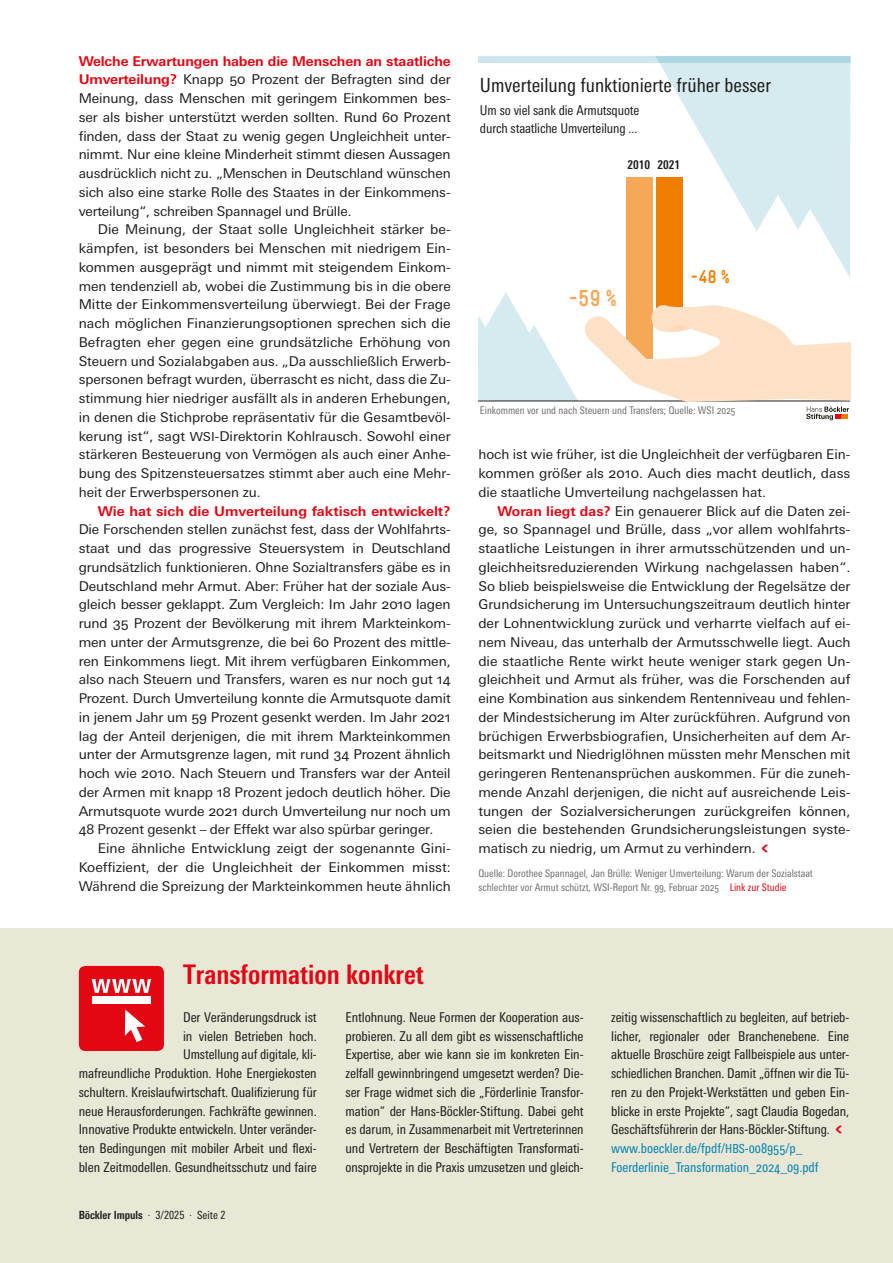
<style>
.page{position:relative;width:893px;height:1263px;background:#fff}
.page>*{position:absolute;margin:0;border:0;box-sizing:border-box;transform-origin:0 0}
._7__Textbox_Titel_bo{font:700 condensed 27px "Univers Next Pro";color:#e30513}
.t1{font:22.5px "Simple HBS";color:#f6a758}
.t2{font:condensed 19.5px "Univers Next Pro";color:#1d1d1b}
.t3{font:18px "Simple HBS";color:#ef7d00}
._4__Fließtext{font:13.5px/18.8px "Univers Next Pro";color:#1d1d1b;text-align:justify}
._7__Infobox_Fließtex{font:condensed 13.5px/18.8px "Univers Next Pro";letter-spacing:-.005em;color:#1d1d1b;text-align:justify}
._4__Fließtext_stumpf{font:13.5px/18.8px "Univers Next Pro";letter-spacing:-.01em;color:#1d1d1b;text-align:justify}
._7__Infobox_Fließtex-2{font:condensed 13.5px/18.8px "Univers Next Pro";color:#0082af}
.t4{font:700 condensed 12px "Univers Next Pro";color:#1d1d1b}
.t5{font:condensed 11.25px "Univers Next Pro";color:#1d1d1b}
._5__Quelle_Artikel_o{font:condensed 10.5px/13.5px "Univers Next Pro";color:#706f6f}
.s1{font-weight:700;color:#e30613}
.s2{font-size:12.45px}
.s3{font-family:"Simple HBS";font-size:18px;color:#e30613}
.s4{color:#e30613}
.s5{font-family:"Simple HBS";font-stretch:normal;font-size:18px;color:#e30513}
.s6{font-weight:700}
</style>
<div class="page">
<div style="left:0;top:928px;width:893px;height:335px;background:#e9e7d6"></div>
<div style="left:79px;top:966px;width:85px;height:85px;background:#e30613;border-radius:6px"></div>
<svg style="left:92px;top:979px;width:59px;height:14px"></svg>
<div style="left:92px;top:996px;width:59px;height:7px;background:#fff"></div>
<svg style="left:125px;top:1009px;width:20px;height:33px"></svg>
<div style="left:656px;top:177px;width:27px;height:147px;background:#ef7d00"></div>
<div style="left:626px;top:177px;width:27px;height:181px;background:#f6a758"></div>
<svg style="left:478px;top:292px;width:100px;height:109px"></svg>
<svg style="left:659px;top:63px;width:191px;height:215px"></svg>
<svg style="left:478px;top:56px;width:372px;height:7px;background:#bcdde8"></svg>
<hr style="left:478px;top:401px;width:372px;height:1px;background:#1d1d1b">
<svg style="left:584px;top:305px;width:266px;height:115px"></svg>
<p class="_4__Fließtext_stumpf" style="left:79px;top:51px;width:374px"><span class="s1">Welche Erwartungen haben die Menschen an staatliche Umverteilung?</span> Knapp 50 Prozent der Befragten sind der Meinung, dass Menschen mit geringem Einkommen bes&shy;ser als bisher unterstützt werden sollten. Rund 60 Prozent finden, dass der Staat zu wenig gegen Ungleichheit unter&shy;nimmt. Nur eine kleine Minderheit stimmt diesen Aussagen ausdrücklich nicht zu. „Menschen in Deutschland wünschen sich also eine starke Rolle des Staates in der Einkommens&shy;verteilung“, schreiben Spannagel und Brülle.</p>
<p class="_4__Fließtext" style="left:79px;top:220px;width:374px;text-indent:19px">Die Meinung, der Staat solle Ungleichheit stärker be&shy;kämpfen, ist besonders bei Menschen mit niedrigem Ein&shy;kommen ausgeprägt und nimmt mit steigendem Einkom&shy;men tendenziell ab, wobei die Zustimmung bis in die obere Mitte der Einkommensverteilung überwiegt. Bei der Frage nach möglichen Finanzierungsoptionen sprechen sich die Befragten eher gegen eine grundsätzliche Erhöhung von Steuern und Sozialabgaben aus. „Da ausschließlich Erwerb&shy;spersonen befragt wurden, überrascht es nicht, dass die Zu&shy;stimmung hier niedriger ausfällt als in anderen Erhebungen, in denen die Stichprobe repräsentativ für die Gesamtbevöl&shy;kerung ist“, sagt <span class="s2">WSI</span>-Direktorin Kohlrausch. Sowohl einer stärkeren Besteuerung von Vermögen als auch einer Anhe&shy;bung des Spitzensteuersatzes stimmt aber auch eine Mehr&shy;heit der Erwerbspersonen zu.</p>
<p class="_4__Fließtext" style="left:79px;top:501px;width:374px;text-indent:19px"><span class="s1">Wie hat sich die Umverteilung faktisch entwickelt?<br></span>Die Forschenden stellen zunächst fest, dass der Wohlfahrts&shy;staat und das progressive Steuersystem in Deutschland grundsätzlich funktionieren. Ohne Sozialtransfers gäbe es in Deutschland mehr Armut. Aber: Früher hat der soziale Aus&shy;gleich besser geklappt. Zum Vergleich: Im Jahr 2010 lagen rund 35 Prozent der Bevölkerung mit ihrem Markteinkom&shy;men unter der Armutsgrenze, die bei 60 Prozent des mittle&shy;ren Einkommens liegt. Mit ihrem verfügbaren Einkommen, also nach Steuern und Transfers, waren es nur noch gut 14<br>Prozent. Durch Umverteilung konnte die Armutsquote damit in jenem Jahr um 59 Prozent gesenkt werden. Im Jahr 2021 lag der Anteil derjenigen, die mit ihrem Markteinkommen unter der Armutsgrenze lagen, mit rund 34 Prozent ähnlich hoch wie 2010. Nach Steuern und Transfers war der Anteil der Armen mit knapp 18 Prozent jedoch deutlich höher. Die Armutsquote wurde 2021 durch Umverteilung nur noch um 48 Prozent gesenkt – der Effekt war also spürbar geringer.</p>
<p class="_4__Fließtext" style="left:79px;top:839px;width:374px;text-indent:19px">Eine ähnliche Entwicklung zeigt der sogenannte Gini-Koeffizient, der die Ungleichheit der Einkommen misst:<br>Während die Spreizung der Markteinkommen heute ähnlich</p>
<p class="t2" style="left:480px;top:74px;width:293px">Umverteilung funktionierte früher besser</p>
<p class="_7__Infobox_Fließtex" style="left:480px;top:101px;width:161px;line-height:18px">Um so viel sank die Armutsquote durch staatliche Umverteilung ...</p>
<p class="t4" style="left:627px;top:158px;width:54px">2010 2021</p>
<p class="t1" style="left:568px;top:285px;width:50px">-59 %</p>
<p class="t3" style="left:691px;top:266px;width:41px">-48 %</p>
<p class="_5__Quelle_Artikel_o" style="left:480px;top:404px;width:257px">Einkommen vor und nach Steuern und Transfers; Quelle: WSI 2025</p>
<p class="_4__Fließtext" style="left:478px;top:445px;width:374px">hoch ist wie früher, ist die Ungleichheit der verfügbaren Ein&shy;kommen größer als 2010. Auch dies macht deutlich, dass die staatliche Umverteilung nachgelassen hat.</p>
<p class="_4__Fließtext" style="left:478px;top:501px;width:374px;text-indent:19px"><span class="s1">Woran liegt das?</span> Ein genauerer Blick auf die Daten zei&shy;ge, so Spannagel und Brülle, dass „vor allem wohlfahrts&shy;staatliche Leistungen in ihrer armutsschützenden und un&shy;gleichheitsreduzierenden Wirkung nachgelassen haben“.<br>So blieb beispielsweise die Entwicklung der Regelsätze der Grundsicherung im Untersuchungszeitraum deutlich hinter der Lohnentwicklung zurück und verharrte vielfach auf ei&shy;nem Niveau, das unterhalb der Armutsschwelle liegt. Auch die staatliche Rente wirkt heute weniger stark gegen Un&shy;gleichheit und Armut als früher, was die Forschenden auf eine Kombination aus sinkendem Rentenniveau und fehlen&shy;der Mindestsicherung im Alter zurückführen. Aufgrund von brüchigen Erwerbsbiografien, Unsicherheiten auf dem Ar&shy;beitsmarkt und Niedriglöhnen müssten mehr Menschen mit geringeren Rentenansprüchen auskommen. Für die zuneh&shy;mende Anzahl derjenigen, die nicht auf ausreichende Leis&shy;tungen der Sozialversicherungen zurückgreifen können, seien die bestehenden Grundsicherungsleistungen syste&shy;matisch zu niedrig, um Armut zu verhindern.<span class="s3">&lt;</span></p>
<p class="_5__Quelle_Artikel_o" style="left:478px;top:867px;width:336px">Quelle: Dorothee Spannagel, Jan Brülle: Weniger Umverteilung: Warum der Sozialstaat schlechter vor Armut schützt, WSI-Report Nr. 99, Februar 2025 <span class="s4">Link zur Studie</span></p>
<p class="_7__Textbox_Titel_bo" style="left:183px;top:959px;width:242px">Transformation konkret</p>
<p class="_7__Infobox_Fließtex" style="left:79px;top:1008px;width:240px;text-align:right">Der Veränderungsdruck ist<br>in vielen Betrieben hoch.<br>Umstellung auf digitale, kli-<br>mafreundliche Produktion. Hohe Energiekosten schultern. Kreislaufwirtschaft. Qualifizierung für neue Herausforderungen. Fachkräfte gewinnen.<br>Innovative Produkte entwickeln. Unter veränder&shy;ten Bedingungen mit mobiler Arbeit und flexi&shy;blen Zeitmodellen. Gesundheitsschutz und faire</p>
<p class="_7__Infobox_Fließtex" style="left:345px;top:1008px;width:240px">Entlohnung. Neue Formen der Kooperation aus&shy;probieren. Zu all dem gibt es wissenschaftliche Expertise, aber wie kann sie im konkreten Ein&shy;zelfall gewinnbringend umgesetzt werden? Die&shy;ser Frage widmet sich die „Förderlinie Transfor&shy;mation“ der Hans-Böckler-Stiftung. Dabei geht es darum, in Zusammenarbeit mit Vertreterinnen und Vertretern der Beschäftigten Transformati&shy;onsprojekte in die Praxis umzusetzen und gleich-</p>
<p class="_7__Infobox_Fließtex" style="left:611px;top:1008px;width:240px">zeitig wissenschaftlich zu begleiten, auf betrieb&shy;licher, regionaler oder Branchenebene. Eine aktuelle Broschüre zeigt Fallbeispiele aus unter&shy;schiedlichen Branchen. Damit „öffnen wir die Tü&shy;ren zu den Projekt-Werkstätten und geben Ein&shy;blicke in erste Projekte“, sagt Claudia Bogedan, Geschäftsführerin der Hans-Böckler-Stiftung.<span class="s5">&lt;</span></p>
<p class="_7__Infobox_Fließtex-2" style="left:611px;top:1139px;width:209px">www.boeckler.de/fpdf/<span class="s2">HBS</span>-008955/p_<br>Foerderlinie_Transformation_2024_09.pdf</p>
<p class="t5" style="left:79px;top:1208px;width:148px"><span class="s6">Böckler Impuls</span> · 3/2025 · Seite 2</p>
</div>
